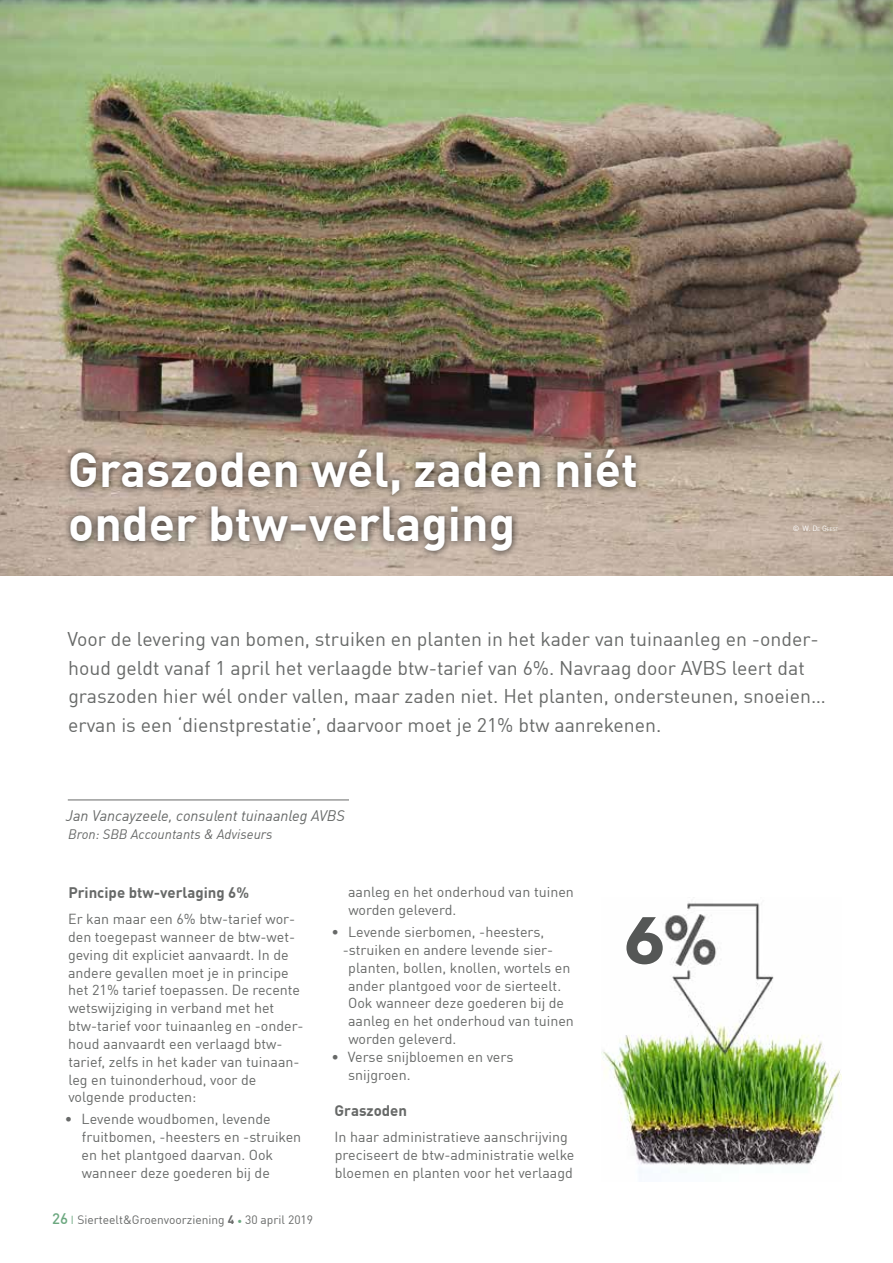
<style>
.page{position:relative;width:893px;height:1263px;background:#fff}
.page>*{position:absolute;margin:0;border:0;box-sizing:border-box;transform-origin:0 0}
.t1{font:700 48px/54px "DIN Offc Pro";color:#fff}
.t2{font:19.5px/28.5px "DIN Offc Pro";color:#676968}
.t3{font:italic 15px "DIN Offc Pro";color:#676968}
.t4{font:700 15px "DIN Offc Pro";color:#676968}
.t5{font:14.25px/17.9px "DIN Offc Pro";color:#676968}
.t6{font:italic 13.5px "DIN Offc Pro";color:#676968}
.t7{font:12px "DIN Offc Pro";color:#676968}
.t8{font:7.5px "DIN Offc Pro";color:#fff}
.s1{font-size:5.25px}
.s2{font-weight:500;font-size:15px;color:#6ca880}
.s3{font-weight:700}
.s4{font-family:"Minion Pro";color:#6ca880}
</style>
<div class="page">
<hr style="left:68px;top:800px;width:281px;height:1px;background:#676968">
<img style="left:0;top:0;width:893px;height:576px">
<div style="left:63px;top:442px;width:581px;height:117px;background:#000;opacity:.75"></div>
<img style="left:601px;top:903px;width:241px;height:270px">
<img style="left:626px;top:917px;width:37px;height:47px">
<h1 class="t1" style="left:68px;top:436px;width:572px">Graszoden wél, zaden niét onder btw-verlaging</h1>
<p class="t8" style="left:793px;top:522px;width:47px">© W. D<span class="s1">E</span> G<span class="s1">EEST</span></p>
<p class="t2" style="left:67px;top:623px;width:760px">Voor de levering van bomen, struiken en planten in het kader van tuinaanleg en -onder&shy;houd geldt vanaf 1 april het verlaagde btw-tarief van 6%. Navraag door AVBS leert dat graszoden hier wél onder vallen, maar zaden niet. Het planten, ondersteunen, snoeien… ervan is een ‘dienstprestatie’, daarvoor moet je 21% btw aanrekenen.</p>
<p class="t3" style="left:66px;top:804px;width:280px">Jan Vancayzeele, consulent tuinaanleg AVBS</p>
<p class="t6" style="left:68px;top:824px;width:206px">Bron: SBB Accountants &amp; Adviseurs</p>
<p class="t4" style="left:68px;top:880px;width:182px">Principe btw-verlaging 6%</p>
<p class="t5" style="left:68px;top:909px;width:237px">Er kan maar een 6% btw-tarief wor&shy;den toegepast wanneer de btw-wet&shy;geving dit expliciet aanvaardt. In de andere gevallen moet je in principe het 21% tarief toepassen. De recente wetswijziging in verband met het btw-tarief voor tuinaanleg en -onder&shy;houd aanvaardt een verlaagd btw&shy;tarief, zelfs in het kader van tuinaan&shy;leg en tuinonderhoud, voor de volgende producten:</p>
<p class="t5" style="left:82px;top:1109px;width:221px;text-indent:-17px">• Levende woudbomen, levende fruitbomen, -heesters en -struiken en het plantgoed daarvan. Ook wanneer deze goederen bij de</p>
<p class="t7" style="left:52px;top:1210px;width:263px"><span class="s2">26</span> Sierteelt&amp;Groenvoorziening <span class="s3">4</span> <span class="s4">•</span> 30 april 2019</p>
<p class="t5" style="left:348px;top:882px;width:227px">aanleg en het onderhoud van tuinen worden geleverd.</p>
<p class="t5" style="left:331px;top:922px;width:214px">• Levende sierbomen, -heesters,</p>
<p class="t5" style="left:343px;top:939px;width:212px">-struiken en andere levende sier-</p>
<p class="t5" style="left:348px;top:957px;width:224px">planten, bollen, knollen, wortels en</p>
<p class="t5" style="left:348px;top:975px;width:215px">ander plantgoed voor de sierteelt.</p>
<p class="t5" style="left:348px;top:993px;width:218px">Ook wanneer deze goederen bij de</p>
<p class="t5" style="left:348px;top:1011px;width:227px">aanleg en het onderhoud van tuinen</p>
<p class="t5" style="left:348px;top:1028px;width:109px">worden geleverd.</p>
<p class="t5" style="left:348px;top:1046px;width:167px;text-indent:-17px">• Verse snijbloemen en vers snijgroen.</p>
<p class="t4" style="left:335px;top:1098px;width:74px">Graszoden</p>
<p class="t5" style="left:335px;top:1127px;width:241px">In haar administratieve aanschrijving preciseert de btw-administratie welke bloemen en planten voor het verlaagd</p>
</div>
